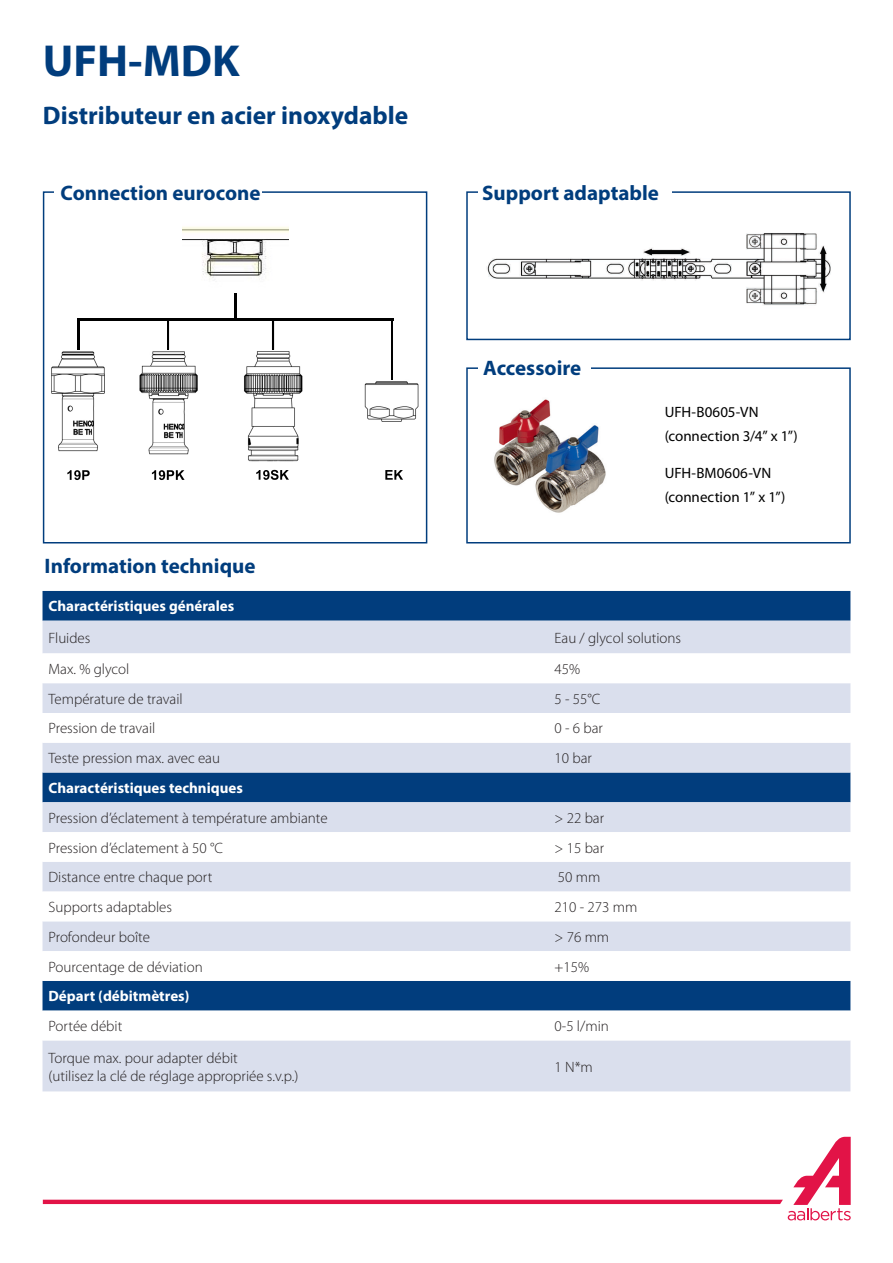
<style>
.page{position:relative;width:893px;height:1263px;background:#fff}
.page>*{position:absolute;margin:0;border:0;box-sizing:border-box;transform-origin:0 0}
.t1{font:700 45px "Myriad Pro";color:#013d7d}
.t2{font:700 25.5px "Myriad Pro";color:#013d7d}
.t3{font:700 21px "Myriad Pro";color:#013d7d}
.t4{font:300 15px/18px "Myriad Pro";color:#231f20}
.t5{font:700 15px "Myriad Pro";color:#fff}
.Basis{font:15px "Myriad Pro";color:#000}
</style>
<div class="page">
<img style="left:42px;top:282px;width:386px;height:206px">
<img style="left:235px;top:293px;width:2px;height:25px">
<img style="left:77px;top:318px;width:316px;height:2px">
<img style="left:167px;top:319px;width:2px;height:31px">
<img style="left:272px;top:319px;width:2px;height:31px">
<img style="left:391px;top:319px;width:2px;height:61px">
<img style="left:77px;top:319px;width:2px;height:31px">
<svg style="left:43px;top:1137px;width:808px;height:83px"></svg>
<img style="left:486px;top:233px;width:345px;height:72px">
<img style="left:494px;top:399px;width:112px;height:114px">
<div style="left:43px;top:191px;width:384px;height:352px;border:2px solid #013d7d"></div>
<div style="left:466px;top:191px;width:385px;height:149px;border:2px solid #013d7d"></div>
<div style="left:466px;top:367px;width:385px;height:176px;border:2px solid #013d7d"></div>
<img style="left:183px;top:227px;width:105px;height:66px">
<div style="left:54px;top:181px;width:207px;height:24px;background:#fff"></div>
<div style="left:479px;top:181px;width:193px;height:24px;background:#fff"></div>
<div style="left:479px;top:359px;width:112px;height:24px;background:#fff"></div>
<div style="left:43px;top:591px;width:807px;height:30px;background:#013d7d"></div>
<div style="left:43px;top:621px;width:807px;height:470px;background:#dadfed"></div>
<svg style="left:43px;top:653px;width:807px;height:387px"></svg>
<p class="t1" style="left:43px;top:32px;width:198px">UFH-MDK</p>
<p class="t2" style="left:43px;top:99px;width:367px">Distributeur en acier inoxydable</p>
<p class="t3" style="left:61px;top:179px;width:201px">Connection eurocone</p>
<p class="t3" style="left:482px;top:179px;width:178px">Support adaptable</p>
<p class="t3" style="left:45px;top:552px;width:212px">Information technique</p>
<p class="t3" style="left:483px;top:355px;width:100px">Accessoire</p>
<p class="Basis" style="left:665px;top:402px;width:95px">UFH-B0605-VN</p>
<p class="Basis" style="left:665px;top:426px;width:135px">(connection 3/4” x 1”)</p>
<p class="Basis" style="left:665px;top:464px;width:108px">UFH-BM0606-VN</p>
<p class="Basis" style="left:665px;top:488px;width:122px">(connection 1” x 1”)</p>
<p class="t5" style="left:49px;top:597px;width:187px">Charactéristiques générales</p>
<p class="t4" style="left:49px;top:629px;width:43px">Fluides</p>
<p class="t4" style="left:555px;top:629px;width:128px">Eau / glycol solutions</p>
<p class="t4" style="left:49px;top:660px;width:82px">Max. % glycol</p>
<p class="t4" style="left:555px;top:660px;width:27px">45%</p>
<p class="t4" style="left:49px;top:690px;width:136px">Température de travail</p>
<p class="t4" style="left:555px;top:690px;width:47px">5 - 55°C</p>
<p class="t4" style="left:49px;top:720px;width:108px">Pression de travail</p>
<p class="t4" style="left:555px;top:720px;width:50px">0 - 6 bar</p>
<p class="t4" style="left:49px;top:749px;width:173px">Teste pression max. avec eau</p>
<p class="t4" style="left:555px;top:749px;width:39px">10 bar</p>
<p class="t5" style="left:49px;top:778px;width:196px">Charactéristiques techniques</p>
<p class="t4" style="left:49px;top:809px;width:281px">Pression d’éclatement à température ambiante</p>
<p class="t4" style="left:555px;top:809px;width:51px">&gt; 22 bar</p>
<p class="t4" style="left:49px;top:839px;width:176px">Pression d’éclatement à 50 °C</p>
<p class="t4" style="left:555px;top:839px;width:51px">&gt; 15 bar</p>
<p class="t4" style="left:49px;top:868px;width:165px">Distance entre chaque port</p>
<p class="t4" style="left:558px;top:868px;width:44px">50 mm</p>
<p class="t4" style="left:49px;top:898px;width:125px">Supports adaptables</p>
<p class="t4" style="left:555px;top:898px;width:84px">210 - 273 mm</p>
<p class="t4" style="left:49px;top:928px;width:103px">Profondeur boîte</p>
<p class="t4" style="left:555px;top:928px;width:56px">&gt; 76 mm</p>
<p class="t4" style="left:49px;top:958px;width:156px">Pourcentage de déviation</p>
<p class="t4" style="left:555px;top:958px;width:36px">+15%</p>
<p class="t5" style="left:49px;top:986px;width:142px">Départ (débitmètres)</p>
<p class="t4" style="left:49px;top:1017px;width:75px">Portée débit</p>
<p class="t4" style="left:555px;top:1017px;width:56px">0-5 l/min</p>
<p class="t4" style="left:49px;top:1049px;width:251px">Torque max. pour adapter débit<br>(utilisez la clé de réglage appropriée s.v.p.)</p>
<p class="t4" style="left:555px;top:1058px;width:40px">1 N*m</p>
</div>
